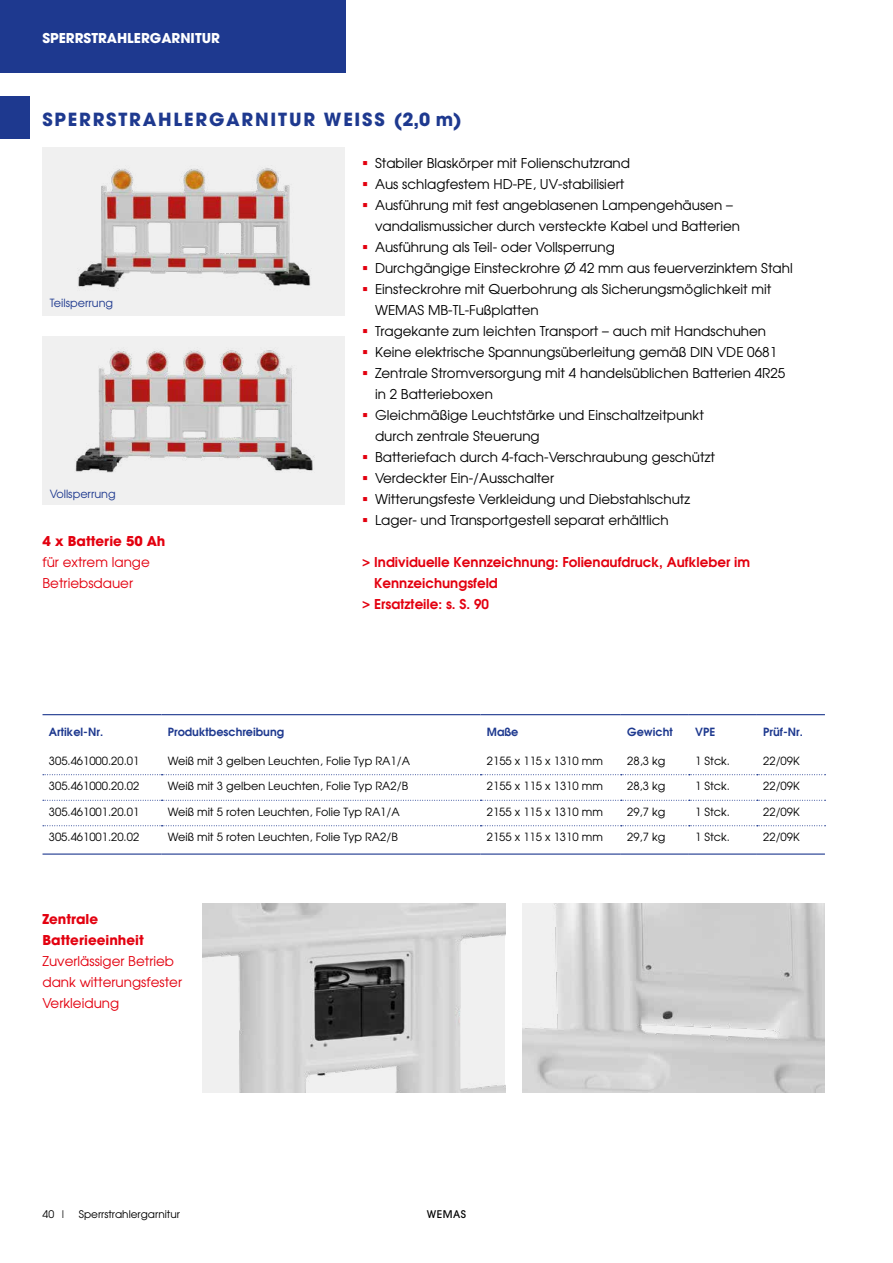
<style>
.page{position:relative;width:893px;height:1263px;background:#fff}
.page>*{position:absolute;margin:0;border:0;box-sizing:border-box;transform-origin:0 0}
.t1{font:700 18px "Avant Garde";letter-spacing:.1em;color:#1e398f}
.t2{font:13.5px/21px "Avant Garde";color:#000}
.t3{font:600 13.5px "Avant Garde";color:#e3000f}
.t4{font:13.5px/21px "Avant Garde";color:#e3000f}
.t5{font:700 13.5px/21px "Avant Garde";color:#e3000f}
.t6{font:700 13.5px "Avant Garde";color:#fff}
.t7{font:11.25px "Avant Garde";color:#000}
.t8{font:600 11.25px "Avant Garde";color:#1e398f}
.t9{font:11.25px "Avant Garde";color:#1e398f}
.t10{font:10.5px "Avant Garde";color:#000}
.t11{font:500 10.5px "Avant Garde";letter-spacing:.05em;color:#000}
</style>
<div class="page">
<div style="left:43px;top:336px;width:302px;height:168px;background:#f0f0f0"></div>
<div style="left:43px;top:147px;width:302px;height:168px;background:#f0f0f0"></div>
<img style="left:75px;top:350px;width:239px;height:123px">
<img style="left:78px;top:168px;width:233px;height:121px">
<img style="left:202px;top:903px;width:303px;height:189px">
<img style="left:522px;top:903px;width:303px;height:189px">
<hr style="left:892px;top:0;width:1px;height:1263px;background:#e5007d">
<svg style="left:43px;top:774px;width:783px;height:1px"></svg>
<svg style="left:43px;top:800px;width:783px;height:1px"></svg>
<svg style="left:43px;top:825px;width:783px;height:1px"></svg>
<hr style="left:43px;top:714px;width:119px;height:1px;background:#1e398f">
<hr style="left:162px;top:714px;width:318px;height:1px;background:#1e398f">
<hr style="left:480px;top:714px;width:141px;height:1px;background:#1e398f">
<hr style="left:621px;top:714px;width:68px;height:1px;background:#1e398f">
<hr style="left:689px;top:714px;width:68px;height:1px;background:#1e398f">
<hr style="left:757px;top:714px;width:68px;height:1px;background:#1e398f">
<hr style="left:43px;top:853px;width:119px;height:2px;background:#1e398f">
<hr style="left:162px;top:853px;width:318px;height:2px;background:#1e398f">
<hr style="left:480px;top:853px;width:141px;height:2px;background:#1e398f">
<hr style="left:621px;top:853px;width:68px;height:2px;background:#1e398f">
<hr style="left:689px;top:853px;width:68px;height:2px;background:#1e398f">
<hr style="left:757px;top:853px;width:68px;height:2px;background:#1e398f">
<div style="left:0;top:96px;width:30px;height:43px;background:#1e398f"></div>
<div style="left:0;top:0;width:345px;height:72px;background:#1e398f"></div>
<p class="t6" style="left:43px;top:29px;width:179px">SPERRSTRAHLERGARNITUR</p>
<h1 class="t1" style="left:43px;top:108px;width:421px">SPERRSTRAHLERGARNITUR WEISS (2,0 m)</h1>
<p class="t9" style="left:50px;top:296px;width:65px">Teilsperrung</p>
<p class="t9" style="left:50px;top:486px;width:68px">Vollsperrung</p>
<p class="t5" style="left:43px;top:531px;width:124px">4 x Batterie 50 Ah</p>
<p class="t4" style="left:43px;top:551px;width:109px">für extrem lange<br>Betriebsdauer</p>
<p class="t2" style="left:375px;top:152px;width:419px">Stabiler Blaskörper mit Folienschutzrand<br>Aus schlagfestem HD-PE, UV-stabilisiert<br>Ausführung mit fest angeblasenen Lampengehäusen – vandalismussicher durch versteckte Kabel und Batterien Ausführung als Teil- oder Vollsperrung<br>Durchgängige Einsteckrohre Ø 42 mm aus feuerverzinktem Stahl Einsteckrohre mit Querbohrung als Sicherungsmöglichkeit mit WEMAS MB-TL-Fußplatten<br>Tragekante zum leichten Transport – auch mit Handschuhen Keine elektrische Spannungsüberleitung gemäß DIN VDE 0681<br>Zentrale Stromversorgung mit 4 handelsüblichen Batterien 4R25 in 2 Batterieboxen<br>Gleichmäßige Leuchtstärke und Einschaltzeitpunkt<br>durch zentrale Steuerung<br>Batteriefach durch 4-fach-Verschraubung geschützt<br>Verdeckter Ein-/Ausschalter<br>Witterungsfeste Verkleidung und Diebstahlschutz<br>Lager- und Transportgestell separat erhältlich</p>
<p class="t3" style="left:362px;top:553px;width:389px">&gt; Individuelle Kennzeichnung: Folienaufdruck, Aufkleber im</p>
<p class="t3" style="left:374px;top:574px;width:125px">Kennzeichungsfeld</p>
<p class="t3" style="left:362px;top:595px;width:128px">&gt; Ersatzteile: s. S. 90</p>
<p class="t8" style="left:49px;top:725px;width:56px">Artikel-Nr.</p>
<p class="t8" style="left:168px;top:725px;width:118px">Produktbeschreibung</p>
<p class="t8" style="left:487px;top:725px;width:33px">Maße</p>
<p class="t8" style="left:627px;top:725px;width:47px">Gewicht</p>
<p class="t8" style="left:695px;top:725px;width:22px">VPE</p>
<p class="t8" style="left:763px;top:725px;width:41px">Prüf-Nr.</p>
<p class="t7" style="left:49px;top:754px;width:92px">305.461000.20.01</p>
<p class="t7" style="left:168px;top:754px;width:244px">Weiß mit 3 gelben Leuchten, Folie Typ RA1/A</p>
<p class="t7" style="left:487px;top:754px;width:118px">2155 x 115 x 1310 mm</p>
<p class="t7" style="left:627px;top:754px;width:40px">28,3 kg</p>
<p class="t7" style="left:695px;top:754px;width:36px">1 Stck.</p>
<p class="t7" style="left:763px;top:754px;width:38px">22/09K</p>
<p class="t7" style="left:49px;top:779px;width:92px">305.461000.20.02</p>
<p class="t7" style="left:168px;top:779px;width:242px">Weiß mit 3 gelben Leuchten, Folie Typ RA2/B</p>
<p class="t7" style="left:487px;top:779px;width:118px">2155 x 115 x 1310 mm</p>
<p class="t7" style="left:627px;top:779px;width:40px">28,3 kg</p>
<p class="t7" style="left:695px;top:779px;width:36px">1 Stck.</p>
<p class="t7" style="left:763px;top:779px;width:38px">22/09K</p>
<p class="t7" style="left:49px;top:805px;width:92px">305.461001.20.01</p>
<p class="t7" style="left:168px;top:805px;width:233px">Weiß mit 5 roten Leuchten, Folie Typ RA1/A</p>
<p class="t7" style="left:487px;top:805px;width:118px">2155 x 115 x 1310 mm</p>
<p class="t7" style="left:627px;top:805px;width:40px">29,7 kg</p>
<p class="t7" style="left:695px;top:805px;width:36px">1 Stck.</p>
<p class="t7" style="left:763px;top:805px;width:38px">22/09K</p>
<p class="t7" style="left:49px;top:830px;width:92px">305.461001.20.02</p>
<p class="t7" style="left:168px;top:830px;width:231px">Weiß mit 5 roten Leuchten, Folie Typ RA2/B</p>
<p class="t7" style="left:487px;top:830px;width:118px">2155 x 115 x 1310 mm</p>
<p class="t7" style="left:627px;top:830px;width:40px">29,7 kg</p>
<p class="t7" style="left:695px;top:830px;width:36px">1 Stck.</p>
<p class="t7" style="left:763px;top:830px;width:38px">22/09K</p>
<p class="t5" style="left:43px;top:908px;width:103px">Zentrale<br>Batterieeinheit</p>
<p class="t4" style="left:43px;top:950px;width:141px">Zuverlässiger Betrieb dank witterungsfester<br>Verkleidung</p>
<p class="t10" style="left:43px;top:1208px;width:139px">40 | Sperrstrahlergarnitur</p>
<p class="t11" style="left:427px;top:1208px;width:41px">WEMAS</p>
</div>
